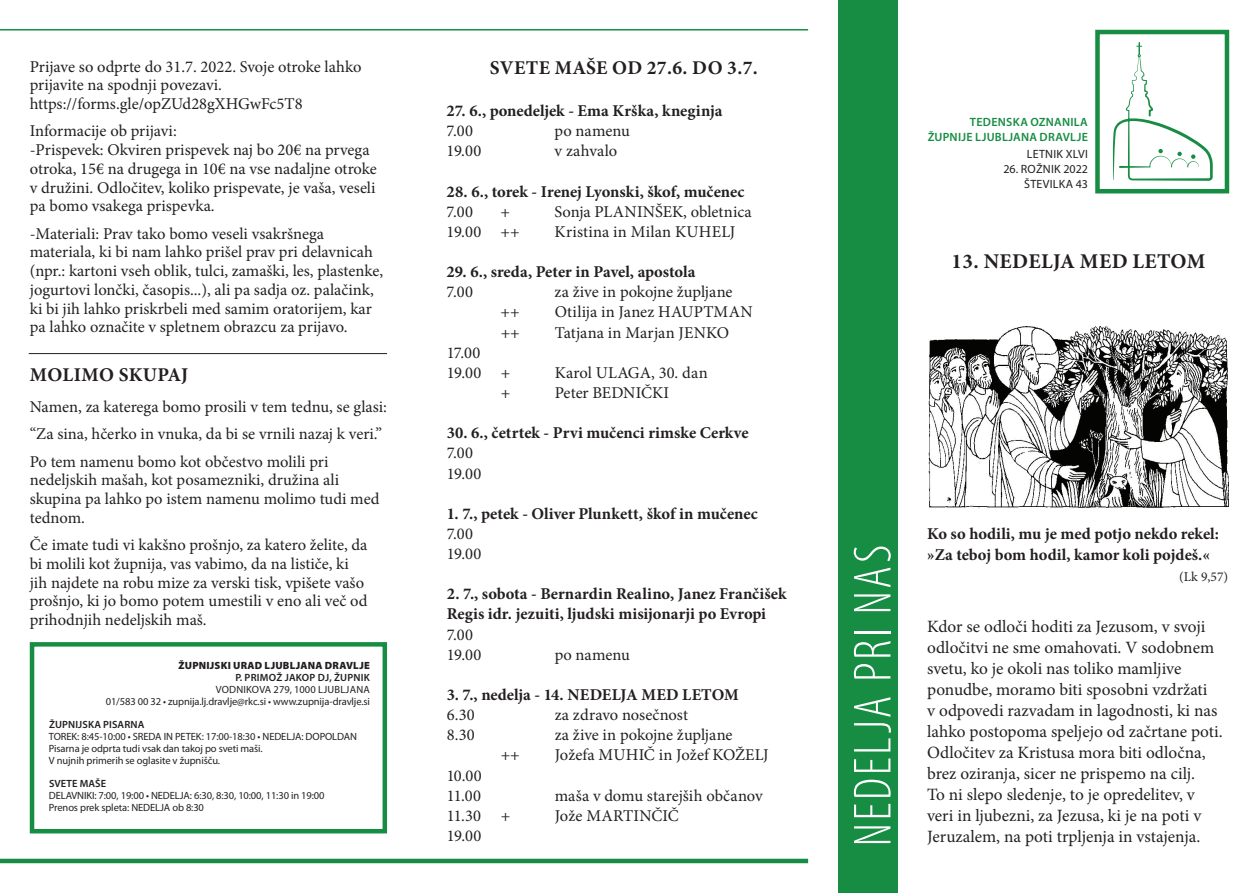
<style>
.page{position:relative;width:1259px;height:893px;background:#fff}
.page>*{position:absolute;margin:0;border:0;box-sizing:border-box;transform-origin:0 0}
.t1{font:300 condensed 54px "Myriad Pro";letter-spacing:.045em;color:#fff}
.t2{font:700 21px "Minion Pro";letter-spacing:.02em;color:#231f20}
.t3{font:700 19.5px "Minion Pro";letter-spacing:.015em;color:#231f20}
.t4{font:17.25px/21px "Minion Pro";color:#231f20}
.t5{font:16.5px/18.8px "Minion Pro";color:#231f20}
.t6{font:700 16.5px/21px "Minion Pro";color:#231f20}
.t7{font:13.5px "Minion Pro";color:#231f20}
.t8{font:600 12px/15px "Myriad Pro";letter-spacing:.025em;color:#178d43;text-align:right}
.t9{font:12px/15px "Myriad Pro";letter-spacing:.02em;color:#231f20;text-align:right}
.t10{font:10.5px/12px "Myriad Pro";letter-spacing:-.01em;color:#231f20}
.t11{font:600 10.5px "Myriad Pro";letter-spacing:.01em;color:#231f20}
.t12{font:900 10.5px "Myriad Pro";letter-spacing:.02em;color:#231f20}
</style>
<div class="page">
<div style="left:30px;top:642px;width:357px;height:191px;border:4px solid #178d43"></div>
<div style="left:838px;top:0;width:59px;height:893px;background:#178d43"></div>
<div style="left:1095px;top:30px;width:134px;height:163px;border:4px solid #178d43"></div>
<svg style="left:1112px;top:43px;width:100px;height:138px"></svg>
<hr style="left:0;top:29px;width:808px;height:2px;background:#178d43">
<hr style="left:0;top:859px;width:808px;height:4px;background:#178d43">
<hr style="left:29px;top:353px;width:358px;height:1px;background:#231f20">
<img style="left:928px;top:326px;width:300px;height:182px">
<p class="t5" style="left:30px;top:57px;width:333px">Prijave so odprte do 31.7. 2022. Svoje otroke lahko prijavite na spodnji povezavi. https://forms.gle/opZUd28gXHGwFc5T8</p>
<p class="t5" style="left:30px;top:122px;width:349px">Informacije ob prijavi:<br>-Prispevek: Okviren prispevek naj bo 20€ na prvega otroka, 15€ na drugega in 10€ na vse nadaljne otroke v družini. Odločitev, koliko prispevate, je vaša, veseli pa bomo vsakega prispevka.</p>
<p class="t5" style="left:30px;top:224px;width:355px">-Materiali: Prav tako bomo veseli vsakršnega materiala, ki bi nam lahko prišel prav pri delavnicah (npr.: kartoni vseh oblik, tulci, zamaški, les, plastenke, jogurtovi lončki, časopis...), ali pa sadja oz. palačink, ki bi jih lahko priskrbeli med samim oratorijem, kar pa lahko označite v spletnem obrazcu za prijavo.</p>
<p class="t3" style="left:30px;top:361px;width:160px">MOLIMO SKUPAJ</p>
<p class="t5" style="left:30px;top:393px;width:359px;line-height:27.3px">Namen, za katerega bomo prosili v tem tednu, se glasi: “Za sina, hčerko in vnuka, da bi se vrnili nazaj k veri.”<br>Po tem namenu bomo kot občestvo molili pri</p>
<p class="t5" style="left:30px;top:471px;width:351px">nedeljskih mašah, kot posamezniki, družina ali skupina pa lahko po istem namenu molimo tudi med tednom.</p>
<p class="t5" style="left:30px;top:535px;width:339px">Če imate tudi vi kakšno prošnjo, za katero želite, da bi molili kot župnija, vas vabimo, da na lističe, ki jih najdete na robu mize za verski tisk, vpišete vašo prošnjo, ki jo bomo potem umestili v eno ali več od prihodnjih nedeljskih maš.</p>
<p class="t12" style="left:178px;top:659px;width:193px">ŽUPNIJSKI URAD LJUBLJANA DRAVLJE</p>
<p class="t11" style="left:235px;top:671px;width:136px">P. PRIMOŽ JAKOP DJ, ŽUPNIK</p>
<p class="t10" style="left:106px;top:683px;width:266px;text-align:right">VODNIKOVA 279, 1000 LJUBLJANA<br>01/583 00 32 • zupnija.lj.dravlje@rkc.si • www.zupnija-dravlje.si</p>
<p class="t11" style="left:49px;top:718px;width:97px">ŽUPNIJSKA PISARNA</p>
<p class="t10" style="left:49px;top:730px;width:310px">TOREK: 8:45-10:00 • SREDA IN PETEK: 17:00-18:30 • NEDELJA: DOPOLDAN<br>Pisarna je odprta tudi vsak dan takoj po sveti maši.<br>V nujnih primerih se oglasite v župnišču.</p>
<p class="t11" style="left:49px;top:777px;width:59px">SVETE MAŠE</p>
<p class="t10" style="left:49px;top:789px;width:277px">DELAVNIKI: 7:00, 19:00 • NEDELJA: 6:30, 8:30, 10:00, 11:30 in 19:00<br>Prenos prek spleta: NEDELJA ob 8:30</p>
<p class="t3" style="left:490px;top:54px;width:270px">SVETE MAŠE OD 27.6. DO 3.7.</p>
<p class="t6" style="left:446px;top:100px;width:277px">27. 6., ponedeljek - Ema Krška, kneginja</p>
<p class="t5" style="left:446px;top:122px;width:28px">7.00</p>
<p class="t5" style="left:554px;top:122px;width:77px">po namenu</p>
<p class="t5" style="left:446px;top:142px;width:36px">19.00</p>
<p class="t5" style="left:554px;top:142px;width:64px">v zahvalo</p>
<p class="t6" style="left:446px;top:181px;width:299px">28. 6., torek - Irenej Lyonski, škof, mučenec</p>
<p class="t5" style="left:446px;top:202px;width:28px">7.00</p>
<p class="t5" style="left:500px;top:202px;width:11px">+</p>
<p class="t5" style="left:554px;top:202px;width:199px">Sonja PLANINŠEK, obletnica</p>
<p class="t5" style="left:446px;top:222px;width:75px">19.00 ++</p>
<p class="t5" style="left:554px;top:222px;width:182px">Kristina in Milan KUHELJ</p>
<p class="t6" style="left:446px;top:261px;width:250px">29. 6., sreda, Peter in Pavel, apostola</p>
<p class="t5" style="left:446px;top:283px;width:28px">7.00</p>
<p class="t5" style="left:554px;top:283px;width:179px">za žive in pokojne župljane</p>
<p class="t5" style="left:500px;top:303px;width:21px">++</p>
<p class="t5" style="left:554px;top:303px;width:200px">Otilija in Janez HAUPTMAN</p>
<p class="t5" style="left:501px;top:323px;width:21px">++</p>
<p class="t5" style="left:555px;top:323px;width:176px">Tatjana in Marjan JENKO</p>
<p class="t5" style="left:447px;top:342px;width:65px;line-height:20.1px">17.00<br>19.00 +</p>
<p class="t5" style="left:555px;top:363px;width:154px">Karol ULAGA, 30. dan</p>
<p class="t5" style="left:501px;top:383px;width:11px">+</p>
<p class="t5" style="left:555px;top:383px;width:116px">Peter BEDNIČKI</p>
<p class="t6" style="left:447px;top:422px;width:303px">30. 6., četrtek - Prvi mučenci rimske Cerkve</p>
<p class="t5" style="left:447px;top:443px;width:36px;line-height:20.1px">7.00<br>19.00</p>
<p class="t6" style="left:447px;top:503px;width:312px">1. 7., petek - Oliver Plunkett, škof in mučenec</p>
<p class="t5" style="left:447px;top:524px;width:36px;line-height:20.1px">7.00<br>19.00</p>
<p class="t6" style="left:447px;top:584px;width:341px;line-height:20.1px">2. 7., sobota - Bernardin Realino, Janez Frančišek<br>Regis idr. jezuiti, ljudski misijonarji po Evropi</p>
<p class="t5" style="left:447px;top:624px;width:36px;line-height:20.1px">7.00<br>19.00</p>
<p class="t5" style="left:555px;top:645px;width:77px">po namenu</p>
<p class="t6" style="left:447px;top:684px;width:294px">3. 7., nedelja - 14. NEDELJA MED LETOM</p>
<p class="t5" style="left:447px;top:706px;width:29px">6.30</p>
<p class="t5" style="left:555px;top:706px;width:135px">za zdravo nosečnost</p>
<p class="t5" style="left:447px;top:726px;width:29px">8.30</p>
<p class="t5" style="left:555px;top:726px;width:179px">za žive in pokojne župljane</p>
<p class="t5" style="left:501px;top:746px;width:21px">++</p>
<p class="t5" style="left:555px;top:746px;width:215px">Jožefa MUHIČ in Jožef KOŽELJ</p>
<p class="t5" style="left:447px;top:765px;width:37px;line-height:20.1px">10.00<br>11.00</p>
<p class="t5" style="left:555px;top:786px;width:209px">maša v domu starejših občanov</p>
<p class="t5" style="left:447px;top:806px;width:65px">11.30 +</p>
<p class="t5" style="left:555px;top:806px;width:125px">Jože MARTINČIČ</p>
<p class="t5" style="left:447px;top:826px;width:36px">19.00</p>
<p class="t8" style="left:927px;top:114px;width:162px">TEDENSKA OZNANILA<br>ŽUPNIJE LJUBLJANA DRAVLJE</p>
<p class="t9" style="left:1026px;top:146px;width:63px">LETNIK XLVI</p>
<p class="t9" style="left:1003px;top:161px;width:86px">26. ROŽNIK 2022<br>ŠTEVILKA 43</p>
<p class="t2" style="left:951px;top:247px;width:255px">13. NEDELJA MED LETOM</p>
<h1 class="t1" style="left:840px;top:846px;width:303px;rotate:-90deg">NEDELJA PRI NAS</h1>
<p class="t6" style="left:927px;top:523px;width:293px">Ko so hodili, mu je med potjo nekdo rekel: »Za teboj bom hodil, kamor koli pojdeš.«</p>
<p class="t7" style="left:1179px;top:568px;width:51px">(Lk 9,57)</p>
<p class="t4" style="left:927px;top:616px;width:297px">Kdor se odloči hoditi za Jezusom, v svoji odločitvi ne sme omahovati. V sodobnem svetu, ko je okoli nas toliko mamljive ponudbe, moramo biti sposobni vzdržati<br>v odpovedi razvadam in lagodnosti, ki nas lahko postopoma speljejo od začrtane poti.<br>Odločitev za Kristusa mora biti odločna, brez oziranja, sicer ne prispemo na cilj.<br>To ni slepo sledenje, to je opredelitev, v veri in ljubezni, za Jezusa, ki je na poti v Jeruzalem, na poti trpljenja in vstajenja.</p>
</div>
